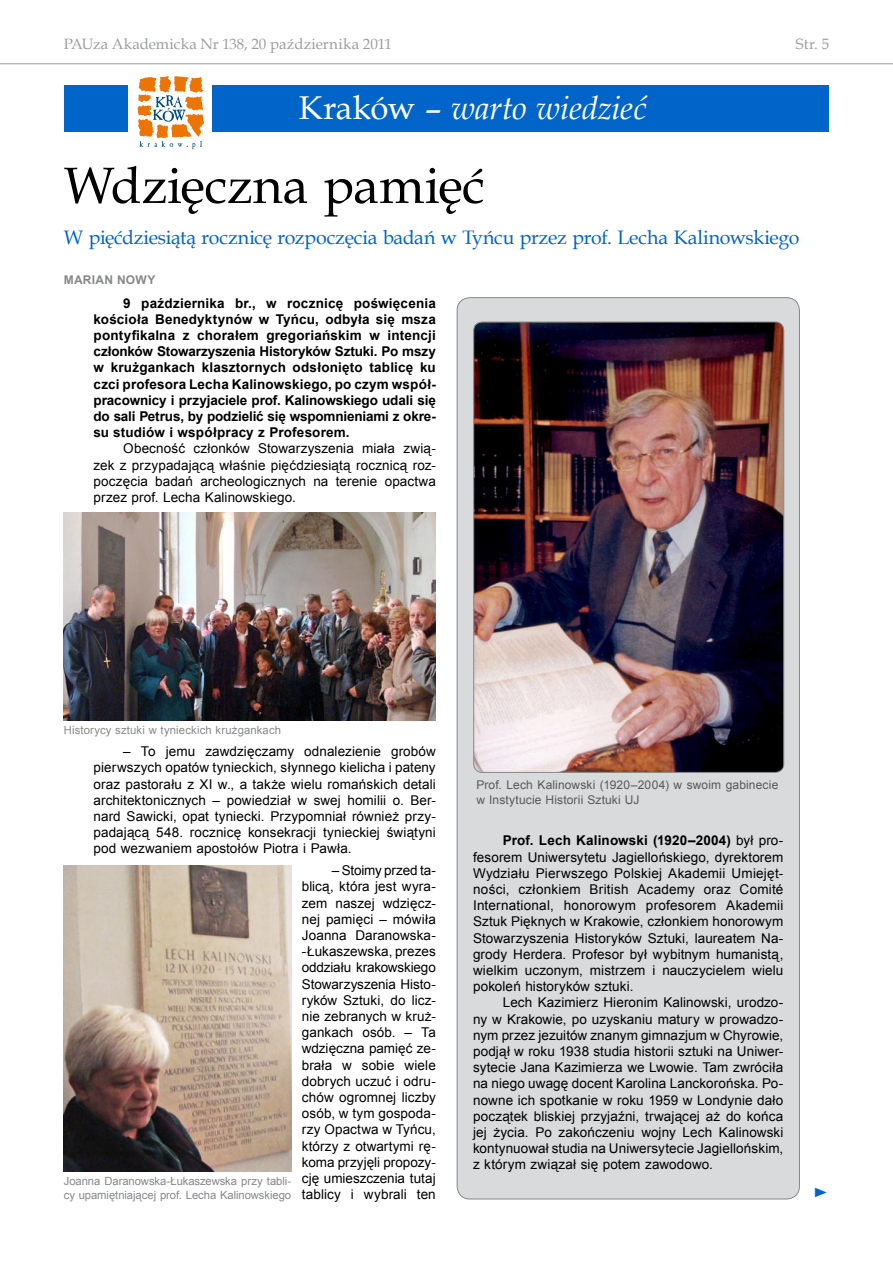
<style>
.page{position:relative;width:893px;height:1263px;background:#fff}
.page>*{position:absolute;margin:0;border:0;box-sizing:border-box;transform-origin:0 0}
.t1{font:51px "Book Antiqua";letter-spacing:-.005em;color:#000}
.t2{font:italic 33px "Book Antiqua";letter-spacing:-.015em;color:#fff}
.t3{font:19.5px "Book Antiqua";letter-spacing:-.015em;color:#0064c8}
.t4{font:15px "Book Antiqua";color:#9c9d9f}
.t5{font:13.5px/16.2px "Arial";letter-spacing:.005em;color:#000;text-align:justify}
.t6{font:700 13.5px/16.2px "Arial";letter-spacing:.005em;color:#000;text-align:justify}
.t7{font:13.5px "Times New Roman";color:#0064c8;scale:1.22 1}
.t8{font:12px/14.4px "Arial";letter-spacing:.01em;color:#58585a}
.t9{font:700 12px "Arial";letter-spacing:.02em;color:#87888a}
.t10{font:11.25px/13.5px "Arial";letter-spacing:-.005em;color:#87888a}
.t11{font:11.25px "Arial";letter-spacing:.015em;color:#87888a}
.s1{font-style:normal}
.s2{font-weight:700}
</style>
<div class="page">
<hr style="left:0;top:63px;width:893px;height:1px;background:#9c9d9f">
<div style="left:457px;top:298px;width:342px;height:901px;background:#d9dadb;border-radius:13px"></div>
<div style="left:213px;top:85px;width:616px;height:47px;background:#0064c8"></div>
<div style="left:64px;top:85px;width:64px;height:47px;background:#0064c8"></div>
<img style="left:474px;top:322px;width:310px;height:450px">
<div style="left:474px;top:322px;width:310px;height:450px;border:1px solid #87888a;border-radius:9px"></div>
<img style="left:64px;top:512px;width:372px;height:209px">
<img style="left:64px;top:865px;width:227px;height:306px">
<svg style="left:137px;top:76px;width:67px;height:73px"></svg>
<p class="t4" style="left:64px;top:34px;width:330px">PAUza Akademicka Nr 138, 20 października 2011</p>
<p class="t4" style="left:796px;top:34px;width:35px">Str. 5</p>
<h2 class="t2" style="left:299px;top:84px;width:349px"><span class="s1">Kraków –</span> warto wiedzieć</h2>
<h1 class="t1" style="left:64px;top:150px;width:423px">Wdzięczna pamięć</h1>
<h3 class="t3" style="left:64px;top:224px;width:737px">W pięćdziesiątą rocznicę rozpoczęcia badań w Tyńcu przez prof. Lecha Kalinowskiego</h3>
<p class="t9" style="left:64px;top:272px;width:93px">MARIAN NOWY</p>
<p class="t6" style="left:94px;top:295px;width:344px;text-indent:30px">9 października br., w rocznicę poświęcenia kościoła Benedyktynów w Tyńcu, odbyła się msza pontyfikalna z chorałem gregoriańskim w intencji członków Stowarzyszenia Historyków Sztuki. Po mszy w krużgankach klasztornych odsłonięto tablicę ku czci profesora Lecha Kalinowskiego, po czym współ&shy;pracownicy i przyjaciele prof. Kalinowskiego udali się do sali Petrus, by podzielić się wspomnieniami z okre&shy;su studiów i współpracy z Profesorem.</p>
<p class="t5" style="left:94px;top:441px;width:344px;text-indent:30px">Obecność członków Stowarzyszenia miała zwią&shy;zek z przypadającą właśnie pięćdziesiątą rocznicą roz&shy;poczęcia badań archeologicznych na terenie opactwa przez prof. Lecha Kalinowskiego.</p>
<p class="t11" style="left:64px;top:723px;width:219px">Historycy sztuki w tynieckich krużgankach</p>
<p class="t5" style="left:94px;top:743px;width:344px;text-indent:30px">– To jemu zawdzięczamy odnalezienie grobów pierwszych opatów tynieckich, słynnego kielicha i pateny oraz pastorału z XI w., a także wielu romańskich detali architektonicznych – powiedział w swej homilii o. Ber&shy;nard Sawicki, opat tyniecki. Przypomniał również przy&shy;padającą 548. rocznicę konsekracji tynieckiej świątyni pod wezwaniem apostołów Piotra i Pawła.</p>
<p class="t10" style="left:64px;top:1175px;width:229px">Joanna Daranowska-Łukaszewska przy tabli&shy;cy upamiętniającej prof. Lecha Kalinowskiego</p>
<p class="t5" style="left:302px;top:862px;width:135px;text-indent:30px">– Stoimy przed ta&shy;blicą, która jest wyra&shy;zem naszej wdzięcz&shy;nej pamięci – mówiła Joanna Daranowska--Łukaszewska, prezes oddziału krakowskiego Stowarzyszenia Histo&shy;ryków Sztuki, do licz&shy;nie zebranych w kruż&shy;gankach osób. – Ta wdzięczna pamięć ze&shy;brała w sobie wiele dobrych uczuć i odru&shy;chów ogromnej liczby osób, w tym gospoda&shy;rzy Opactwa w Tyńcu, którzy z otwartymi rę&shy;koma przyjęli propozy&shy;cję umieszczenia tutaj tablicy i wybrali ten</p>
<p class="t8" style="left:476px;top:778px;width:303px">Prof. Lech Kalinowski (1920–2004) w swoim gabinecie w Instytucie Historii Sztuki UJ</p>
<p class="t5" style="left:473px;top:833px;width:312px;text-indent:30px"><span class="s2">Prof. Lech Kalinowski (1920–2004)</span> był pro&shy;fesorem Uniwersytetu Jagiellońskiego, dyrektorem Wydziału Pierwszego Polskiej Akademii Umiejęt&shy;ności, członkiem British Academy oraz Comité International, honorowym profesorem Akademii Sztuk Pięknych w Krakowie, członkiem honorowym Stowarzyszenia Historyków Sztuki, laureatem Na&shy;grody Herdera. Profesor był wybitnym humanistą, wielkim uczonym, mistrzem i nauczycielem wielu pokoleń historyków sztuki.</p>
<p class="t5" style="left:473px;top:995px;width:312px;text-indent:30px">Lech Kazimierz Hieronim Kalinowski, urodzo&shy;ny w Krakowie, po uzyskaniu matury w prowadzo&shy;nym przez jezuitów znanym gimnazjum w Chyrowie, podjął w roku 1938 studia historii sztuki na Uniwer&shy;sytecie Jana Kazimierza we Lwowie. Tam zwróciła na niego uwagę docent Karolina Lanckorońska. Po&shy;nowne ich spotkanie w roku 1959 w Londynie dało początek bliskiej przyjaźni, trwającej aż do końca jej życia. Po zakończeniu wojny Lech Kalinowski kontynuował studia na Uniwersytecie Jagiellońskim, z którym związał się potem zawodowo.</p>
<p class="t7" style="left:813px;top:1184px;width:15px">►</p>
</div>
